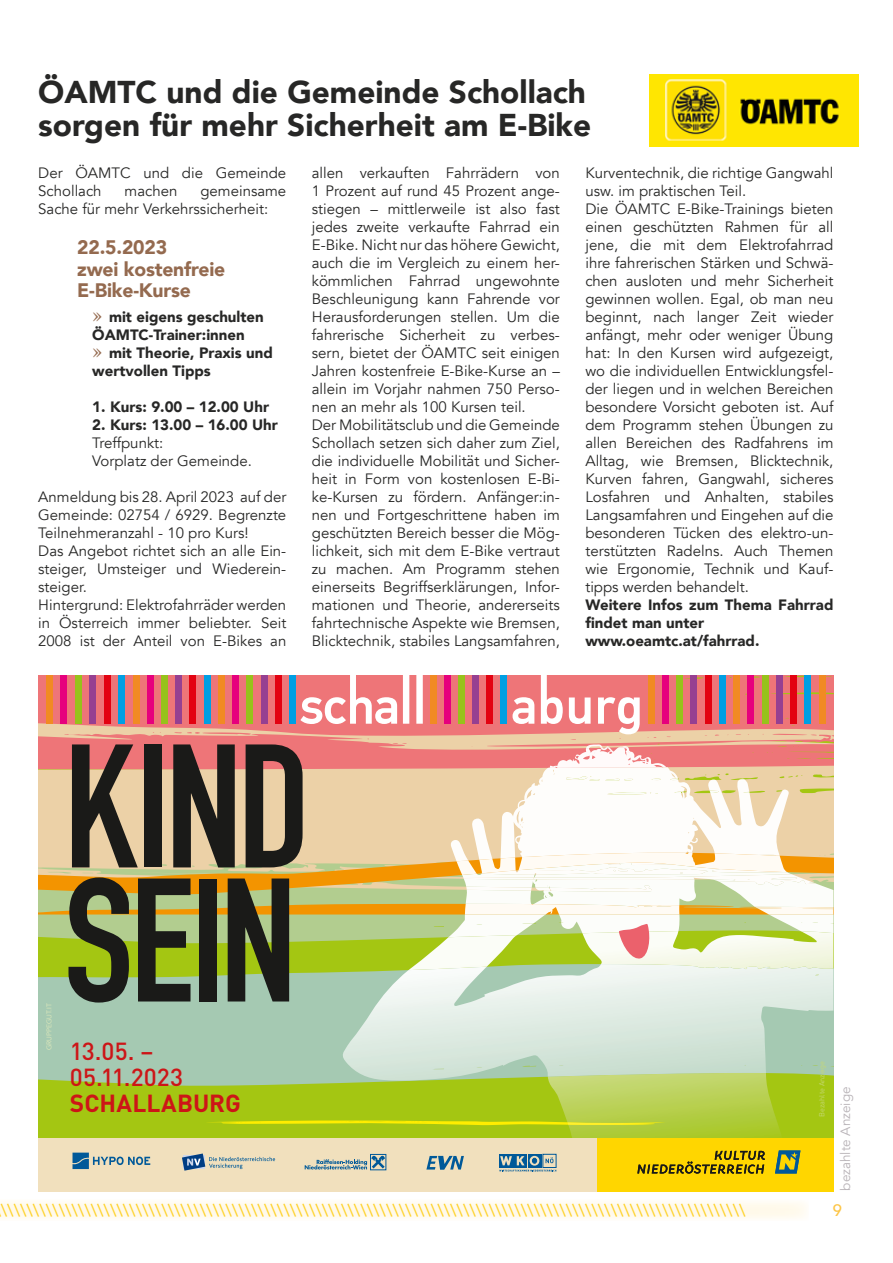
<style>
.page{position:relative;width:893px;height:1263px;background:#fff}
.page>*{position:absolute;margin:0;border:0;box-sizing:border-box;transform-origin:0 0}
.t1{font:700 172.8px/134.1px "DIN Condensed";letter-spacing:-.025em;color:#1a1a18}
.t2{font:900 31.5px/33px "Avenir";color:#272726}
.t3{font:500 24.45px/26.1px "DIN";letter-spacing:.005em;color:#cd1517}
.t4{font:700 24.45px "DIN";color:#cd1517}
.t5{font:900 19.5px/21.6px "Avenir";letter-spacing:-.01em;color:#946a4f}
.t6{font:500 16.5px "Avenir";color:#feca00}
.t7{font:500 16.5px "Avenir";color:#fdc545}
.t8{font:15px/18px "Avenir";color:#272726}
.t9{font:900 15px/18px "Avenir";color:#272726}
.t10{font:13.5px "Avenir";color:#bab5b9}
.t11{font:7.35px "DIN";color:#c6d876}
.t12{font:6.9px "Avenir";color:#e2ebbc}
.s1{font-family:"Janson URW";font-weight:400;font-size:25.5px;color:#946a4f}
</style>
<div class="page">
<div style="left:0;top:1199px;width:809px;height:21px;background:#fffaec"></div>
<svg style="left:38px;top:960px;width:795px;height:178px;background:#aac924"></svg>
<svg style="left:38px;top:963px;width:795px;height:123px;background:#a6c998"></svg>
<svg style="left:342px;top:964px;width:491px;height:116px;background:#d2e3d2"></svg>
<svg style="left:204px;top:1120px;width:474px;height:5px;background:#d1d913"></svg>
<div style="left:38px;top:1138px;width:559px;height:54px;background:#f1e0bd"></div>
<div style="left:597px;top:1138px;width:236px;height:54px;background:#ffd600"></div>
<svg style="left:775px;top:1150px;width:25px;height:23px"></svg>
<svg style="left:637px;top:1151px;width:128px;height:22px"></svg>
<svg style="left:73px;top:1152px;width:77px;height:17px"></svg>
<svg style="left:426px;top:1156px;width:38px;height:14px"></svg>
<div style="left:370px;top:1154px;width:16px;height:16px;border:1px solid #005999"></div>
<svg style="left:305px;top:1155px;width:80px;height:14px"></svg>
<div style="left:528px;top:1154px;width:13px;height:14px;background:#005999"></div>
<div style="left:513px;top:1154px;width:14px;height:14px;background:#005999"></div>
<div style="left:499px;top:1154px;width:14px;height:14px;background:#005999"></div>
<svg style="left:499px;top:1156px;width:57px;height:15px"></svg>
<div style="left:543px;top:1154px;width:13px;height:14px;border:1px solid #005999"></div>
<svg style="left:182px;top:1153px;width:93px;height:18px"></svg>
<svg style="left:38px;top:676px;width:796px;height:284px"></svg>
<img style="left:649px;top:75px;width:210px;height:72px">
<h2 class="t2" style="left:38px;top:75px;width:554px">ÖAMTC und die Gemeinde Schollach sorgen für mehr Sicherheit am E-Bike</h2>
<p class="t8" style="left:38px;top:164px;width:250px">Der ÖAMTC und die Gemeinde<br>Schollach</p>
<p class="t8" style="left:125px;top:182px;width:54px">machen</p>
<p class="t8" style="left:38px;top:182px;width:250px;text-indent:162px">gemeinsame<br>Sache für mehr Verkehrssicherheit:</p>
<h3 class="t5" style="left:77px;top:236px;width:149px">22.5.2023<br>zwei kostenfreie<br>E-Bike-Kurse</h3>
<p class="t9" style="left:92px;top:308px;width:182px"><span class="s1">»</span> mit eigens geschulten<br>ÖAMTC-Trainer:innen<br><span class="s1">»</span> mit Theorie, Praxis und wertvollen Tipps</p>
<p class="t9" style="left:92px;top:398px;width:178px">1. Kurs: 9.00 – 12.00 Uhr</p>
<p class="t9" style="left:92px;top:416px;width:187px">2. Kurs: 13.00 – 16.00 Uhr</p>
<p class="t8" style="left:92px;top:434px;width:161px">Treffpunkt:<br>Vorplatz der Gemeinde.</p>
<p class="t8" style="left:38px;top:488px;width:250px">Anmeldung bis 28. April 2023 auf der<br>Gemeinde: 02754 / 6929. Begrenzte<br>Teilnehmeranzahl - 10 pro Kurs!<br>Das Angebot richtet sich an alle Ein&shy;steiger, Umsteiger und Wiederein&shy;steiger.<br>Hintergrund: Elektrofahrräder werden in Österreich immer beliebter. Seit<br>2008 ist der Anteil von E-Bikes an</p>
<p class="t8" style="left:312px;top:164px;width:250px">allen verkauften Fahrrädern von 1 Prozent auf rund 45 Prozent ange&shy;stiegen – mittlerweile ist also fast jedes zweite verkaufte Fahrrad ein E-Bike. Nicht nur das höhere Gewicht, auch die im Vergleich zu einem her&shy;kömmlichen Fahrrad ungewohnte Beschleunigung kann Fahrende vor Herausforderungen stellen. Um die fahrerische Sicherheit zu verbes&shy;sern, bietet der ÖAMTC seit einigen Jahren kostenfreie E-Bike-Kurse an – allein im Vorjahr nahmen 750 Perso&shy;nen an mehr als 100 Kursen teil.<br>Der Mobilitätsclub und die Gemeinde Schollach setzen sich daher zum Ziel, die individuelle Mobilität und Sicher&shy;heit in Form von kostenlosen E-Bi&shy;ke-Kursen zu fördern. Anfänger:in&shy;nen und Fortgeschrittene haben im geschützten Bereich besser die Mög&shy;lichkeit, sich mit dem E-Bike vertraut zu machen. Am Programm stehen einerseits Begriffserklärungen, Infor&shy;mationen und Theorie, andererseits fahrtechnische Aspekte wie Bremsen, Blicktechnik, stabiles Langsamfahren,</p>
<p class="t8" style="left:585px;top:164px;width:250px">Kurventechnik, die richtige Gangwahl usw. im praktischen Teil.<br>Die ÖAMTC E-Bike-Trainings bieten einen geschützten Rahmen für all jene, die mit dem Elektrofahrrad ihre fahrerischen Stärken und Schwä&shy;chen ausloten und mehr Sicherheit gewinnen wollen. Egal, ob man neu beginnt, nach langer Zeit wieder anfängt, mehr oder weniger Übung hat: In den Kursen wird aufgezeigt, wo die individuellen Entwicklungsfel&shy;der liegen und in welchen Bereichen besondere Vorsicht geboten ist. Auf dem Programm stehen Übungen zu allen Bereichen des Radfahrens im Alltag, wie Bremsen, Blicktechnik, Kurven fahren, Gangwahl, sicheres Losfahren und Anhalten, stabiles Langsamfahren und Eingehen auf die besonderen Tücken des elektro-un&shy;terstützten Radelns. Auch Themen wie Ergonomie, Technik und Kauf&shy;tipps werden behandelt.</p>
<p class="t9" style="left:585px;top:596px;width:250px">Weitere Infos zum Thema Fahrrad findet man unter www.oeamtc.at/fahrrad.</p>
<p class="t12" style="left:45px;top:1050px;width:48px;rotate:-90deg">GRUPPEGUT.IT</p>
<h1 class="t1" style="left:64px;top:739px;width:249px">KIND<br>SEIN</h1>
<h3 class="t3" style="left:70px;top:1037px;width:115px">13.05. –<br>05.11.2023</h3>
<h3 class="t4" style="left:70px;top:1087px;width:172px">SCHALLABURG</h3>
<p class="t11" style="left:817px;top:1117px;width:57px;rotate:-90deg">Bezahlte Anzeige</p>
<p class="t10" style="left:837px;top:1191px;width:106px;rotate:-90deg">bezahlte Anzeige</p>
<p class="t6" style="left:1px;top:1196px;width:746px">\\\\\\\\\\\\\\\\\\\\\\\\\\\\\\\\\\\\\\\\\\\\\\\\\\\\\\\\\\\\\\\\\\\\\\\\\\\\\\\\\\\\\\\\\\\\\\\\\\\\\\\\\\\\\\\\\\\\</p>
<p class="t7" style="left:833px;top:1196px;width:11px">9</p>
</div>
